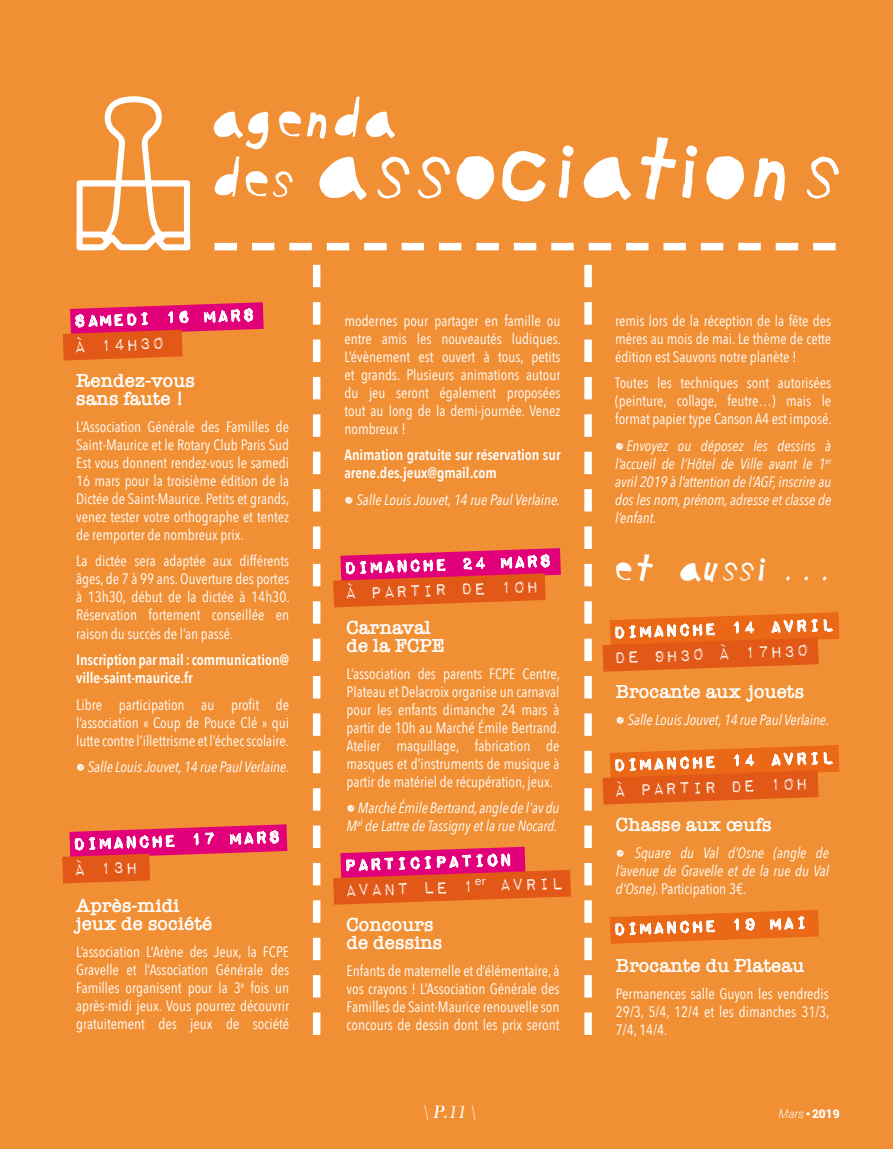
<style>
.page{position:relative;width:893px;height:1149px;background:#fff}
.page>*{position:absolute;margin:0;border:0;box-sizing:border-box;transform-origin:0 0}
.t1{font:90.15px "June 5";letter-spacing:-.07em;color:#fff}
.t2{font:55.65px/59.7px "June 5";letter-spacing:-.06em;color:#fff}
.t3{font:39px "June 5";letter-spacing:-.11em;color:#fff}
.t4{font:21.75px/25.3px "Impact Label Reversed";color:#fff}
.t5{font:600 19.5px/18px "American Typewriter";color:#fff}
.t6{font:italic 18.45px "Bask Old Face";color:#fff}
.t7{font:15px/18px "Avenir Next Condensed";color:#fff;text-align:justify}
.t8{font:italic 15px/18px "Avenir Next Condensed";color:#fff;text-align:justify}
.t9{font:600 15px/18px "Avenir Next Condensed";color:#fff}
.t10{font:italic 300 12px "Roboto";color:#fff}
.s1{font-family:"Chalkduster";font-style:normal}
.s2{font-style:normal}
.s3{font-family:"Bask Old Face";font-weight:400;font-style:normal}
.s4{font-weight:900;font-style:normal}
</style>
<div class="page">
<div style="left:0;top:0;width:893px;height:1148px;background:#f18f34"></div>
<svg style="left:63px;top:302px;width:201px;height:58px"></svg>
<svg style="left:333px;top:548px;width:228px;height:59px"></svg>
<svg style="left:333px;top:846px;width:238px;height:58px"></svg>
<svg style="left:603px;top:612px;width:236px;height:59px"></svg>
<svg style="left:603px;top:745px;width:236px;height:59px"></svg>
<svg style="left:610px;top:910px;width:209px;height:33px"></svg>
<svg style="left:62px;top:824px;width:225px;height:59px"></svg>
<svg style="left:215px;top:243px;width:621px;height:7px"></svg>
<svg style="left:313px;top:265px;width:7px;height:769px"></svg>
<svg style="left:584px;top:265px;width:8px;height:769px"></svg>
<svg style="left:76px;top:96px;width:114px;height:154px"></svg>
<h2 class="t2" style="left:213px;top:90px;width:187px">AGENDA<br>DES</h2>
<h1 class="t1" style="left:318px;top:121px;width:541px">ASSOCIATIONs</h1>
<h3 class="t4" style="left:73px;top:309px;width:183px;rotate:-2deg">Samedi 16 mars à 14h30</h3>
<h3 class="t5" style="left:76px;top:371px;width:120px">Rendez-vous sans faute !</h3>
<p class="t7" style="left:76px;top:417px;width:215px">L’Association Générale des Familles de Saint-Maurice et le Rotary Club Paris Sud Est vous donnent rendez-vous le samedi 16 mars pour la troisième édition de la Dictée de Saint-Maurice. Petits et grands, venez tester votre orthographe et tentez de remporter de nombreux prix.</p>
<p class="t7" style="left:76px;top:551px;width:215px">La dictée sera adaptée aux différents âges, de 7 à 99 ans. Ouverture des portes à 13h30, début de la dictée à 14h30.<br>Réservation fortement conseillée en raison du succès de l’an passé.</p>
<p class="t9" style="left:76px;top:650px;width:215px">Inscription par mail : communication@ ville-saint-maurice.fr</p>
<p class="t7" style="left:76px;top:694px;width:215px">Libre participation au profit de l’association « Coup de Pouce Clé » qui lutte contre l’illettrisme et l’échec scolaire.</p>
<p class="t8" style="left:76px;top:757px;width:215px"><span class="s1">•</span> Salle Louis Jouvet, 14 rue Paul Verlaine.</p>
<h3 class="t4" style="left:72px;top:831px;width:210px;rotate:-2deg">Dimanche 17 mars à 13h</h3>
<h3 class="t5" style="left:76px;top:896px;width:138px">Après-midi jeux de société</h3>
<p class="t7" style="left:76px;top:941px;width:215px">L’association L’Arène des Jeux, la FCPE Gravelle et l’Association Générale des Familles organisent pour la 3<sup>e</sup> fois un après-midi jeux. Vous pourrez découvrir gratuitement des jeux de société</p>
<p class="t7" style="left:344px;top:311px;width:218px">modernes pour partager en famille ou entre amis les nouveautés ludiques.<br>L’évènement est ouvert à tous, petits et grands. Plusieurs animations autour du jeu seront également proposées tout au long de la demi-journée. Venez nombreux !</p>
<p class="t9" style="left:344px;top:445px;width:218px">Animation gratuite sur réservation sur arene.des.jeux@gmail.com</p>
<p class="t8" style="left:344px;top:490px;width:218px"><span class="s1">•</span> Salle Louis Jouvet, 14 rue Paul Verlaine.</p>
<h3 class="t4" style="left:343px;top:555px;width:210px;rotate:-2deg">Dimanche 24 mars à partir de 10h</h3>
<h3 class="t5" style="left:347px;top:618px;width:100px">Carnaval de la FCPE</h3>
<p class="t7" style="left:347px;top:663px;width:215px">L’association des parents FCPE Centre, Plateau et Delacroix organise un carnaval pour les enfants dimanche 24 mars à partir de 10h au Marché Émile Bertrand.<br>Atelier maquillage, fabrication de masques et d’instruments de musique à partir de matériel de récupération, jeux.</p>
<p class="t8" style="left:347px;top:798px;width:215px"><span class="s1">•</span> Marché Émile Bertrand, angle de l'av du<br>M<sup>al</sup> de Lattre de Tassigny et la rue Nocard.</p>
<h3 class="t4" style="left:343px;top:852px;width:221px;rotate:-2deg">Participation avant le 1<sup>er</sup> avril</h3>
<h3 class="t5" style="left:347px;top:915px;width:97px">Concours de dessins</h3>
<p class="t7" style="left:347px;top:960px;width:215px">Enfants de maternelle et d’élémentaire, à vos crayons ! L’Association Générale des Familles de Saint-Maurice renouvelle son concours de dessin dont les prix seront</p>
<p class="t7" style="left:615px;top:310px;width:218px">remis lors de la réception de la fête des mères au mois de mai. Le thème de cette édition est Sauvons notre planète !</p>
<p class="t7" style="left:615px;top:373px;width:218px">Toutes les techniques sont autorisées (peinture, collage, feutre…) mais le format papier type Canson A4 est imposé.</p>
<p class="t8" style="left:615px;top:436px;width:218px"><span class="s1">•</span>Envoyez ou déposez les dessins à l’accueil de l’Hôtel de Ville avant le 1<sup>er </sup>avril 2019 à l’attention de l’AGF, inscrire au dos les nom, prénom, adresse et classe de l’enfant.</p>
<h3 class="t3" style="left:614px;top:547px;width:224px">Et aussi ...</h3>
<h3 class="t4" style="left:613px;top:620px;width:223px;rotate:-2deg">Dimanche 14 avril<br>De 9h30 à 17h30</h3>
<h3 class="t5" style="left:616px;top:682px;width:190px">Brocante aux jouets</h3>
<p class="t8" style="left:616px;top:710px;width:215px"><span class="s1">•</span> Salle Louis Jouvet, 14 rue Paul Verlaine.</p>
<h3 class="t4" style="left:613px;top:752px;width:223px;rotate:-2deg">Dimanche 14 avril à partir de 10h</h3>
<h3 class="t5" style="left:616px;top:815px;width:157px">Chasse aux œufs</h3>
<p class="t8" style="left:616px;top:843px;width:214px"><span class="s1">•</span> Square du Val d’Osne (angle de l’avenue de Gravelle et de la rue du Val d’Osne). <span class="s2">Participation 3€.</span></p>
<h3 class="t4" style="left:613px;top:916px;width:196px;rotate:-2deg">Dimanche 19 mai</h3>
<h3 class="t5" style="left:616px;top:955px;width:190px">Brocante du Plateau</h3>
<p class="t7" style="left:616px;top:983px;width:215px">Permanences salle Guyon les vendredis 29/3, 5/4, 12/4 et les dimanches 31/3, 7/4, 14/4.</p>
<p class="t6" style="left:422px;top:1101px;width:54px">\ P.11 \</p>
<p class="t10" style="left:779px;top:1105px;width:63px">Mars<span class="s3">•</span><span class="s4">2019</span></p>
</div>
